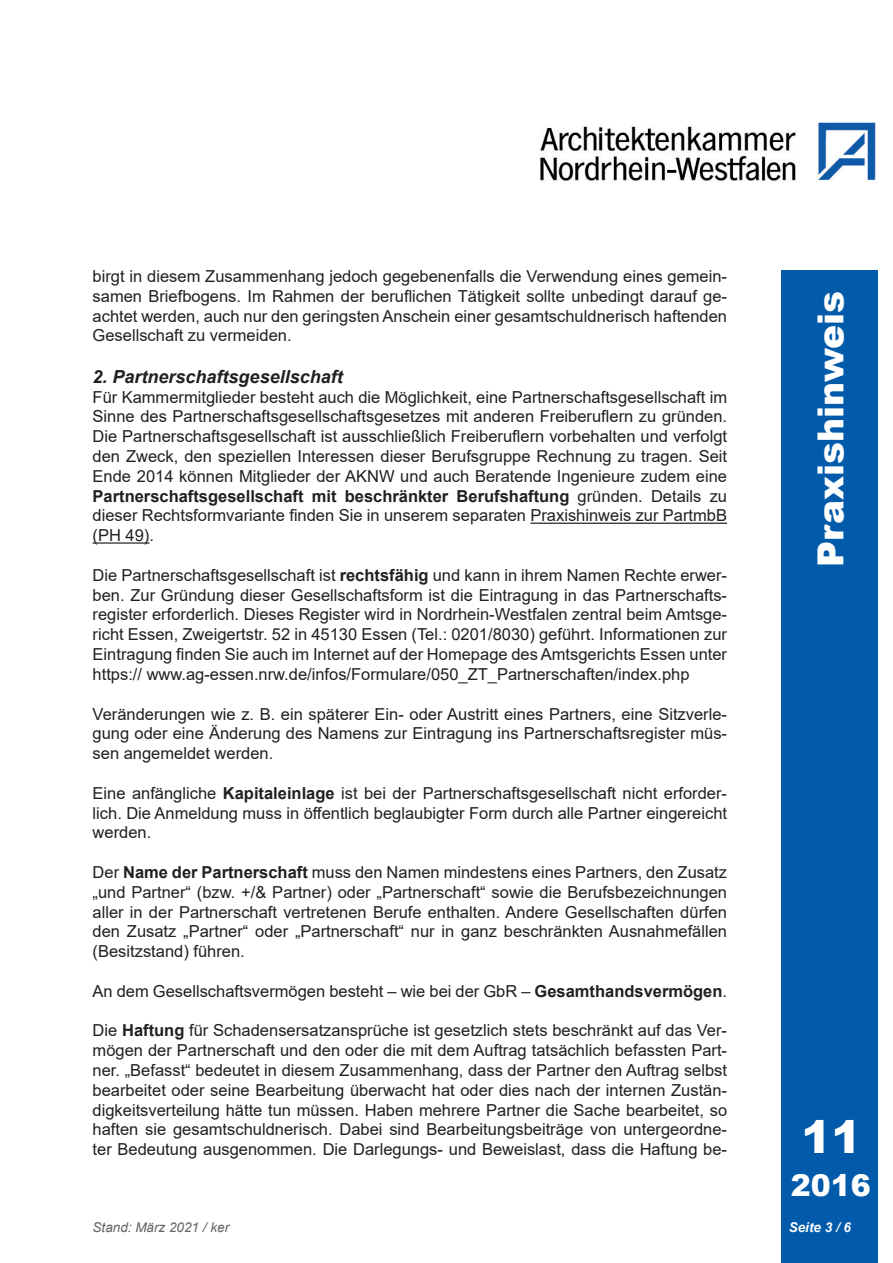
<style>
.page{position:relative;width:893px;height:1263px;background:#fff}
.page>*{position:absolute;margin:0;border:0;box-sizing:border-box;transform-origin:0 0}
.Zahl{font:900 45px "Arial";color:#fff}
.Praxishinweis__Balke{font:900 36px "Arial";color:#fff}
.Nummer_klein{font:900 30px "Arial";color:#fff}
.Zwischenüberschrift{font:italic 700 18px "Arial";color:#231f20}
.Fließtext{font:16.5px/19.8px "Arial";color:#231f20;text-align:justify}
.Fußnote{font:italic 13.5px "Arial";color:#636366}
.Seitenzahl{font:italic 700 13.5px "Arial";color:#fff}
.s1{font-weight:700}
</style>
<div class="page">
<div style="left:781px;top:270px;width:97px;height:993px;background:#015aaa"></div>
<hr style="left:530px;top:523px;width:197px;height:1px;background:#231f20">
<hr style="left:93px;top:542px;width:56px;height:2px;background:#231f20">
<img style="left:540px;top:122px;width:336px;height:59px">
<p class="Fließtext" style="left:93px;top:266px;width:636px">birgt in diesem Zusammenhang jedoch gegebenenfalls die Verwendung eines gemein&shy;samen Briefbogens. Im Rahmen der beruflichen Tätigkeit sollte unbedingt darauf ge&shy;achtet werden, auch nur den geringsten Anschein einer gesamtschuldnerisch haftenden Gesellschaft zu vermeiden.</p>
<p class="Zwischenüberschrift" style="left:93px;top:364px;width:252px">2. Partnerschaftsgesellschaft</p>
<p class="Fließtext" style="left:93px;top:387px;width:636px">Für Kammermitglieder besteht auch die Möglichkeit, eine Partnerschaftsgesellschaft im Sinne des Partnerschaftsgesellschaftsgesetzes mit anderen Freiberuflern zu gründen.<br>Die Partnerschaftsgesellschaft ist ausschließlich Freiberuflern vorbehalten und verfolgt den Zweck, den speziellen Interessen dieser Berufsgruppe Rechnung zu tragen. Seit Ende 2014 können Mitglieder der AKNW und auch Beratende Ingenieure zudem eine <span class="s1">Partnerschaftsgesellschaft mit beschränkter Berufshaftung</span> gründen. Details zu dieser Rechtsformvariante finden Sie in unserem separaten Praxishinweis zur PartmbB (PH 49).</p>
<p class="Fließtext" style="left:93px;top:565px;width:636px">Die Partnerschaftsgesellschaft ist <span class="s1">rechtsfähig</span> und kann in ihrem Namen Rechte erwer&shy;ben. Zur Gründung dieser Gesellschaftsform ist die Eintragung in das Partnerschafts&shy;register erforderlich. Dieses Register wird in Nordrhein-Westfalen zentral beim Amtsge&shy;richt Essen, Zweigertstr. 52 in 45130 Essen (Tel.: 0201/8030) geführt. Informationen zur Eintragung finden Sie auch im Internet auf der Homepage des Amtsgerichts Essen unter https:// www.ag-essen.nrw.de/infos/Formulare/050_ZT_Partnerschaften/index.php</p>
<p class="Fließtext" style="left:93px;top:704px;width:636px">Veränderungen wie z. B. ein späterer Ein- oder Austritt eines Partners, eine Sitzverle&shy;gung oder eine Änderung des Namens zur Eintragung ins Partnerschaftsregister müs&shy;sen angemeldet werden.</p>
<p class="Fließtext" style="left:93px;top:783px;width:636px">Eine anfängliche <span class="s1">Kapitaleinlage</span> ist bei der Partnerschaftsgesellschaft nicht erforder&shy;lich. Die Anmeldung muss in öffentlich beglaubigter Form durch alle Partner eingereicht werden.</p>
<p class="Fließtext" style="left:93px;top:862px;width:636px">Der <span class="s1">Name der Partnerschaft</span> muss den Namen mindestens eines Partners, den Zusatz</p>
<p class="Fließtext" style="left:93px;top:882px;width:636px">„und Partner“ (bzw. +/&amp; Partner) oder „Partnerschaft“ sowie die Berufsbezeichnungen aller in der Partnerschaft vertretenen Berufe enthalten. Andere Gesellschaften dürfen den Zusatz „Partner“ oder „Partnerschaft“ nur in ganz beschränkten Ausnahmefällen (Besitzstand) führen.</p>
<p class="Fließtext" style="left:93px;top:981px;width:636px">An dem Gesellschaftsvermögen besteht – wie bei der GbR – <span class="s1">Gesamthandsvermögen</span>.</p>
<p class="Fließtext" style="left:93px;top:1020px;width:636px">Die <span class="s1">Haftung</span> für Schadensersatzansprüche ist gesetzlich stets beschränkt auf das Ver&shy;mögen der Partnerschaft und den oder die mit dem Auftrag tatsächlich befassten Part&shy;ner. „Befasst“ bedeutet in diesem Zusammenhang, dass der Partner den Auftrag selbst bearbeitet oder seine Bearbeitung überwacht hat oder dies nach der internen Zustän&shy;digkeitsverteilung hätte tun müssen. Haben mehrere Partner die Sache bearbeitet, so haften sie gesamtschuldnerisch. Dabei sind Bearbeitungsbeiträge von untergeordne&shy;ter Bedeutung ausgenommen. Die Darlegungs- und Beweislast, dass die Haftung be-</p>
<p class="Praxishinweis__Balke" style="left:805px;top:567px;width:278px;rotate:-90deg">Praxishinweis</p>
<p class="Zahl" style="left:801px;top:1104px;width:62px">11</p>
<p class="Nummer_klein" style="left:791px;top:1163px;width:82px">2016</p>
<p class="Fußnote" style="left:93px;top:1218px;width:138px">Stand: März 2021 / ker</p>
<p class="Seitenzahl" style="left:789px;top:1218px;width:64px">Seite 3 / 6</p>
</div>
